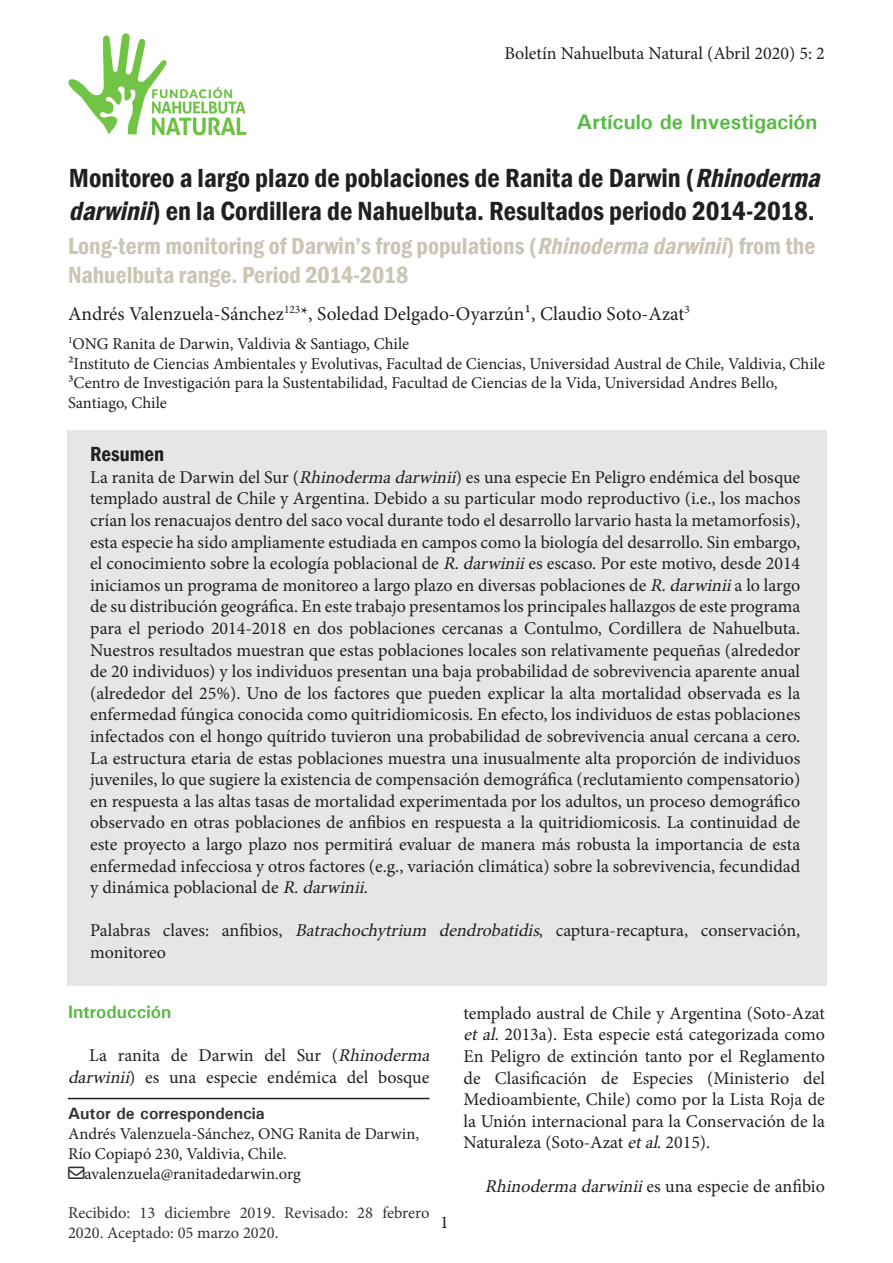
<style>
.page{position:relative;width:893px;height:1263px;background:#fff}
.page>*{position:absolute;margin:0;border:0;box-sizing:border-box;transform-origin:0 0}
.t1{font:600 condensed 27px/32.4px "Franklin Gothic";color:#231f20}
.t2{font:600 condensed 24px/28.8px "Franklin Gothic";color:#cac5b5}
.t3{font:700 21px "Univers";color:#55ba42}
.t4{font:600 condensed 21px "Franklin Gothic";color:#231f20}
.t5{font:19.5px "Minion Pro";color:#231f20}
.main_text{font:18px/21.6px "Minion Pro";color:#231f20;text-align:justify}
.Subtitulo{font:700 18px "Univers";color:#55ba42}
.t6{font:16.5px/19.8px "Minion Pro";color:#231f20}
.t7{font:16.5px/19.8px "Minion Pro";color:#333}
.t8{font:700 16.5px "Univers";color:#333}
.s1{font-style:italic}
.s2{color:#333}
</style>
<div class="page">
<div style="left:67px;top:430px;width:759px;height:555px;background:#e7e5e5"></div>
<hr style="left:68px;top:1098px;width:361px;height:1px;background:#231f20">
<img style="left:68px;top:33px;width:179px;height:103px">
<p class="main_text" style="left:504px;top:43px;width:322px">Boletín Nahuelbuta Natural (Abril 2020) 5: 2</p>
<p class="t3" style="left:577px;top:108px;width:242px">Artículo de Investigación</p>
<p class="t1" style="left:69px;top:162px;width:760px">Monitoreo a largo plazo de poblaciones de Ranita de Darwin (<span class="s1">Rhinoderma darwinii</span>) en la Cordillera de Nahuelbuta. Resultados periodo 2014-2018.</p>
<p class="t2" style="left:68px;top:231px;width:749px">Long-term monitoring of Darwin’s frog populations (<span class="s1">Rhinodermadarwinii</span>) from the<br>Nahuelbuta range. Period 2014-2018</p>
<p class="t5" style="left:68px;top:300px;width:623px">Andrés Valenzuela-Sánchez<sup>123</sup>*, Soledad Delgado-Oyarzún1, Claudio Soto-Azat<sup>3</sup></p>
<p class="t6" style="left:68px;top:334px;width:343px"><sup>1</sup>ONG Ranita de Darwin, Valdivia &amp; Santiago, Chile</p>
<p class="t6" style="left:68px;top:354px;width:758px">2Instituto de Ciencias Ambientales y Evolutivas, Facultad de Ciencias, Universidad Austral de Chile, Valdivia, Chile</p>
<p class="t6" style="left:68px;top:373px;width:711px">3Centro de Investigación para la Sustentabilidad, Facultad de Ciencias de la Vida, Universidad Andres Bello,<br>Santiago, Chile</p>
<p class="t4" style="left:90px;top:440px;width:75px">Resumen</p>
<p class="main_text" style="left:90px;top:466px;width:712px">La ranita de Darwin del Sur (<span class="s1">Rhinodermadarwinii</span>) es una especie En Peligro endémica del bosque templado austral de Chile y Argentina. Debido a su particular modo reproductivo (i.e., los machos crían los renacuajos dentro del saco vocal durante todo el desarrollo larvario hasta la metamorfosis), esta especie ha sido ampliamente estudiada en campos como la biología del desarrollo. Sin embargo, el conocimiento sobre la ecología poblacional de <span class="s1">R.darwinii</span>es escaso. Por este motivo, desde 2014 iniciamos un programa de monitoreo a largo plazo en diversas poblaciones de <span class="s1">R.darwinii</span>a lo largo de su distribución geográfica. En este trabajo presentamos los principales hallazgos de este programa para el periodo 2014-2018 en dos poblaciones cercanas a Contulmo, Cordillera de Nahuelbuta.<br>Nuestros resultados muestran que estas poblaciones locales son relativamente pequeñas (alrededor de 20 individuos) y los individuos presentan una baja probabilidad de sobrevivencia aparente anual (alrededor del 25%). Uno de los factores que pueden explicar la alta mortalidad observada es la enfermedad fúngica conocida como quitridiomicosis. En efecto, los individuos de estas poblaciones infectados con el hongo quítrido tuvieron una probabilidad de sobrevivencia anual cercana a cero.<br>La estructura etaria de estas poblaciones muestra una inusualmente alta proporción de individuos juveniles, lo que sugiere la existencia de compensación demográfica (reclutamiento compensatorio) en respuesta a las altas tasas de mortalidad experimentada por los adultos, un proceso demográfico observado en otras poblaciones de anfibios en respuesta a la quitridiomicosis. La continuidad de este proyecto a largo plazo nos permitirá evaluar de manera más robusta la importancia de esta enfermedad infecciosa y otros factores (e.g., variación climática) sobre la sobrevivencia, fecundidad y dinámica poblacional de <span class="s1">R.darwinii</span>.</p>
<p class="main_text" style="left:90px;top:920px;width:712px">Palabras claves: anfibios, <span class="s1">Batrachochytrium dendrobatidis</span>, captura-recaptura, conservación, monitoreo</p>
<p class="Subtitulo" style="left:68px;top:1000px;width:105px">Introducción</p>
<p class="main_text" style="left:68px;top:1045px;width:368px;text-align:right">La ranita de Darwin del Sur (<span class="s1">Rhinoderma darwinii</span>) es una especie endémica del bosque</p>
<p class="t8" style="left:68px;top:1103px;width:198px">Autor de correspondencia</p>
<p class="t6" style="left:68px;top:1124px;width:353px">Andrés Valenzuela-Sánchez, ONG Ranita de Darwin,<br>Río Copiapó 230, Valdivia, Chile<span class="s2">.</span></p>
<p class="t6" style="left:68px;top:1164px;width:234px"><span class="s2">■❖●□</span>avalenzuela@ranitadedarwin.org</p>
<p class="t7" style="left:68px;top:1203px;width:363px">Recibido: 13 diciembre 2019. Revisado: 28 febrero<br>2020. Aceptado: 05 marzo 2020.</p>
<p class="main_text" style="left:440px;top:1211px;width:10px">1</p>
<p class="main_text" style="left:463px;top:1002px;width:363px">templado austral de Chile y Argentina (Soto-Azat <span class="s1">etal</span>. 2013a). Esta especie está categorizada como En Peligro de extinción tanto por el Reglamento de Clasificación de Especies (Ministerio del Medioambiente, Chile) como por la Lista Roja de la Unión internacional para la Conservación de la Naturaleza (Soto-Azat <span class="s1">etal</span>. 2015).</p>
<p class="main_text" style="left:485px;top:1175px;width:342px"><span class="s1">Rhinodermadarwinii</span>e s u n a e s p e c i e d e a n fi b i o</p>
</div>
